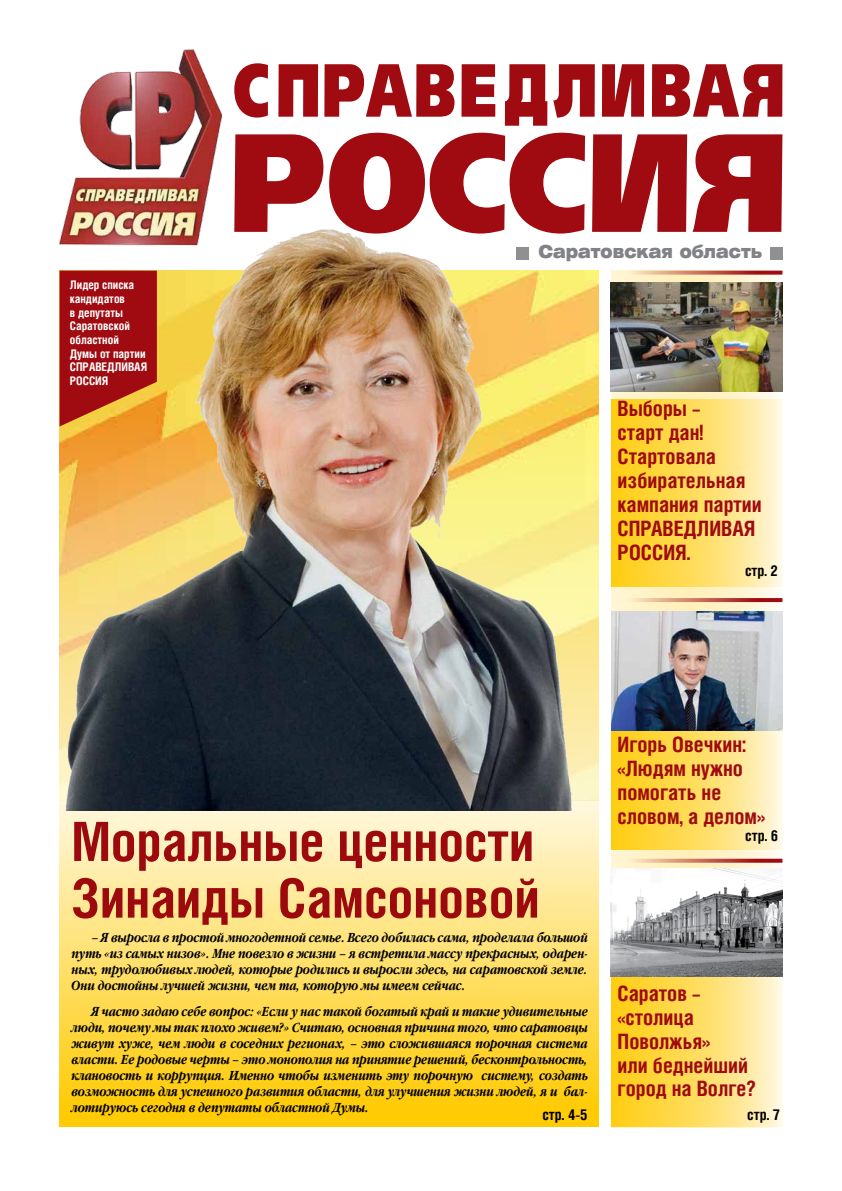
<style>
.page{position:relative;width:842px;height:1191px;background:#fff}
.page>*{position:absolute;margin:0;border:0;box-sizing:border-box;transform-origin:0 0}
.t1{font:700 54.1px/56.7px "Helios Cond C";color:#9c0a0e}
.t2{font:700 21.1px/24px "Helios Cond C";color:#9f0b10}
.t3{font:17.9px "Helios Ext Black C";color:#808285;scale:.79 1}
.t4{font:700 15px "Helios Cond C";color:#000}
.t5{font:italic 700 13px/16px "Garamond Narrow C";color:#000;text-align:justify}
.t6{font:700 11.9px/13.7px "Helios Cond C";color:#fff}
</style>
<div class="page">
<div style="left:59px;top:800px;width:540px;height:327px;background:linear-gradient(to bottom,#f9f3db,#ffcb00)"></div>
<svg style="left:611px;top:275px;width:171px;height:593px;background:#f9ecc6"></svg>
<img style="left:62px;top:49px;width:161px;height:181px">
<svg style="left:234px;top:63px;width:549px;height:63px"></svg>
<svg style="left:216px;top:133px;width:567px;height:99px"></svg>
<svg style="left:611px;top:399px;width:171px;height:188px;background:#ffde69"></svg>
<svg style="left:611px;top:730px;width:171px;height:120px;background:#fddd69"></svg>
<svg style="left:611px;top:976px;width:171px;height:151px;background:#fedd68"></svg>
<img style="left:611px;top:283px;width:171px;height:108px">
<img style="left:611px;top:611px;width:171px;height:119px">
<img style="left:59px;top:230px;width:540px;height:580px">
<svg style="left:611px;top:271px;width:171px;height:4px"></svg>
<svg style="left:611px;top:598px;width:171px;height:4px"></svg>
<svg style="left:611px;top:858px;width:171px;height:4px"></svg>
<svg style="left:60px;top:271px;width:97px;height:155px;background:#aa2315"></svg>
<div style="left:770px;top:247px;width:12px;height:12px;background:#8e9092"></div>
<div style="left:516px;top:247px;width:12px;height:12px;background:#8e9092"></div>
<img style="left:611px;top:868px;width:171px;height:108px">
<p class="t6" style="left:70px;top:278px;width:79px">Лидер списка кандидатов<br>в депутаты<br>Саратовской областной<br>Думы от партии<br>СПРАВЕДЛИВАЯ<br>РОССИЯ</p>
<h3 class="t3" style="left:538px;top:241px;width:285px">Саратовская область</h3>
<h2 class="t2" style="left:618px;top:396px;width:146px">Выборы –<br>старт дан!<br>Стартовала избирательная кампания партии<br>СПРАВЕДЛИВАЯ<br>РОССИЯ.</h2>
<p class="t4" style="left:745px;top:562px;width:35px">стр. 2</p>
<h1 class="t1" style="left:72px;top:812px;width:470px">Моральные ценности<br>Зинаиды Самсоновой</h1>
<h2 class="t2" style="left:617px;top:731px;width:149px">Игорь Овечкин: «Людям нужно помогать не словом, а делом»</h2>
<p class="t4" style="left:745px;top:826px;width:35px">стр. 6</p>
<p class="t5" style="left:72px;top:930px;width:518px;text-indent:20px">– Я выросла в простой многодетной семье. Всего добилась сама, проделала большой путь «из самых низов». Мне повезло в жизни – я встретила массу прекрасных, одарен&shy;ных, трудолюбивых людей, которые родились и выросли здесь, на саратовской земле.<br>Они достойны лучшей жизни, чем та, которую мы имеем сейчас.</p>
<p class="t5" style="left:72px;top:1004px;width:518px;text-indent:20px">Я часто задаю себе вопрос: «Если у нас такой богатый край и такие удивительные люди, почему мы так плохо живем?» Считаю, основная причина того, что саратовцы живут хуже, чем люди в соседних регионах, – это сложившаяся порочная система власти. Ее родовые черты – это монополия на принятие решений, бесконтрольность, клановость и коррупция. Именно чтобы изменить эту порочную систему, создать возможность для успешного развития области, для улучшения жизни людей, я и бал&shy;лотируюсь сегодня в депутаты областной Думы.</p>
<h2 class="t2" style="left:618px;top:980px;width:140px">Саратов – «столица<br>Поволжья»<br>или беднейший город на Волге?</h2>
<p class="t4" style="left:542px;top:1105px;width:47px">стр. 4-5</p>
<p class="t4" style="left:747px;top:1105px;width:34px">стр. 7</p>
</div>
